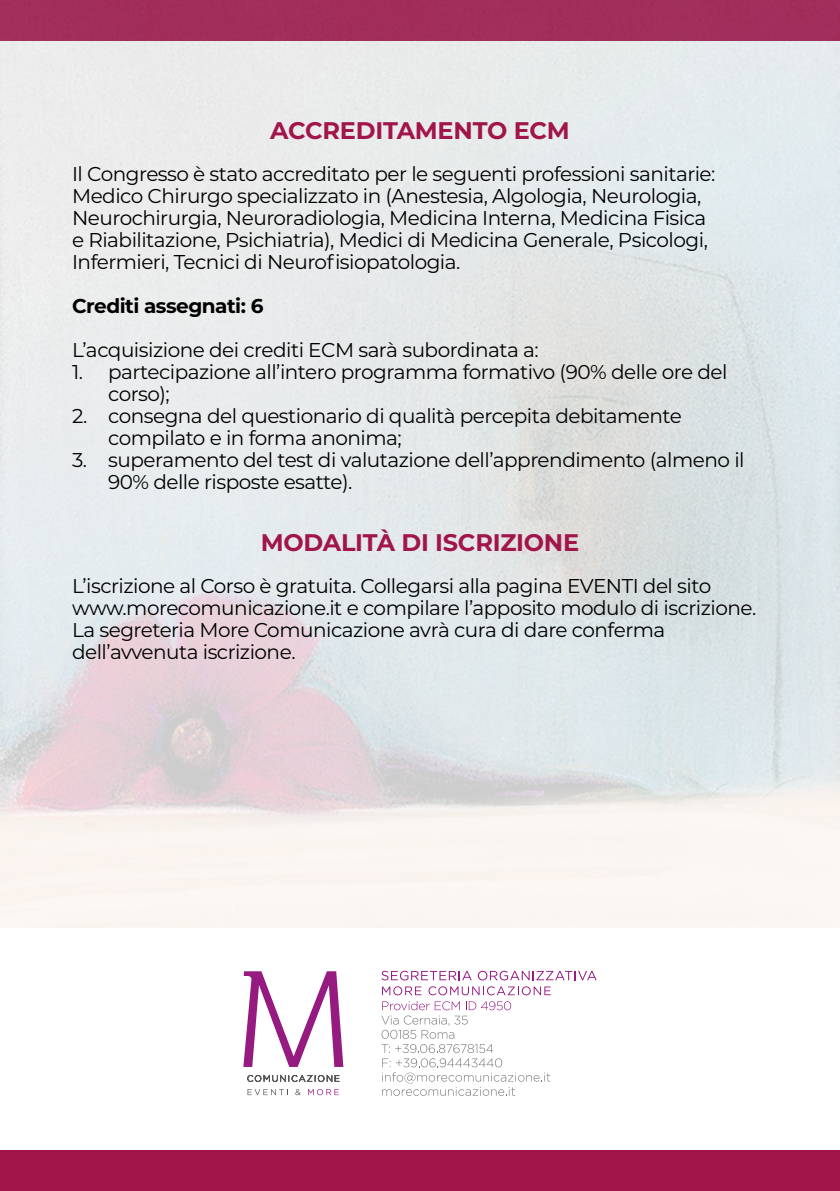
<style>
.page{position:relative;width:840px;height:1191px;background:#fff}
.page>*{position:absolute;margin:0;border:0;box-sizing:border-box;transform-origin:0 0}
.t1{font:700 24px "Montserrat";letter-spacing:-.01em;color:#a1154b}
.t2{font:20px/22px "Montserrat";letter-spacing:-.025em;color:#000}
.t3{font:700 20px "Montserrat";letter-spacing:-.025em;color:#000}
</style>
<div class="page">
<div style="left:0;top:1150px;width:839px;height:41px;background:#a1154b"></div>
<img style="left:0;top:0;width:839px;height:927px">
<svg style="left:243px;top:971px;width:100px;height:96px"></svg>
<svg style="left:247px;top:1074px;width:92px;height:8px"></svg>
<svg style="left:247px;top:1089px;width:41px;height:6px"></svg>
<svg style="left:295px;top:1089px;width:5px;height:6px"></svg>
<svg style="left:308px;top:1089px;width:30px;height:6px"></svg>
<svg style="left:381px;top:970px;width:90px;height:10px"></svg>
<svg style="left:477px;top:970px;width:119px;height:10px"></svg>
<svg style="left:382px;top:986px;width:39px;height:9px"></svg>
<svg style="left:428px;top:986px;width:122px;height:9px"></svg>
<svg style="left:381px;top:1001px;width:130px;height:37px"></svg>
<svg style="left:381px;top:1044px;width:169px;height:52px"></svg>
<p class="t1" style="left:270px;top:113px;width:301px">ACCREDITAMENTO ECM</p>
<p class="t2" style="left:72px;top:162px;width:644px">Il Congresso è stato accreditato per le seguenti professioni sanitarie:<br>Medico Chirurgo specializzato in (Anestesia, Algologia, Neurologia, Neurochirurgia, Neuroradiologia, Medicina Interna, Medicina Fisica e Riabilitazione, Psichiatria), Medici di Medicina Generale, Psicologi, Infermieri, Tecnici di Neurofisiopatologia.</p>
<p class="t3" style="left:72px;top:292px;width:193px">Crediti assegnati: 6</p>
<p class="t2" style="left:72px;top:338px;width:468px">L’acquisizione dei crediti ECM sarà subordinata a:</p>
<p class="t2" style="left:108px;top:360px;width:620px;text-indent:-36px">1. partecipazione all’intero programma formativo (90% delle ore del corso);</p>
<p class="t2" style="left:108px;top:404px;width:575px;text-indent:-36px">2. consegna del questionario di qualità percepita debitamente compilato e in forma anonima;</p>
<p class="t2" style="left:108px;top:448px;width:637px;text-indent:-36px">3. superamento del test di valutazione dell’apprendimento (almeno il<br>90% delle risposte esatte).</p>
<p class="t1" style="left:260px;top:525px;width:320px">MODALITÀ DI ISCRIZIONE</p>
<p class="t2" style="left:72px;top:574px;width:685px">L’iscrizione al Corso è gratuita. Collegarsi alla pagina EVENTI del sito www.morecomunicazione.it e compilare l’apposito modulo di iscrizione.<br>La segreteria More Comunicazione avrà cura di dare conferma dell’avvenuta iscrizione.</p>
</div>
